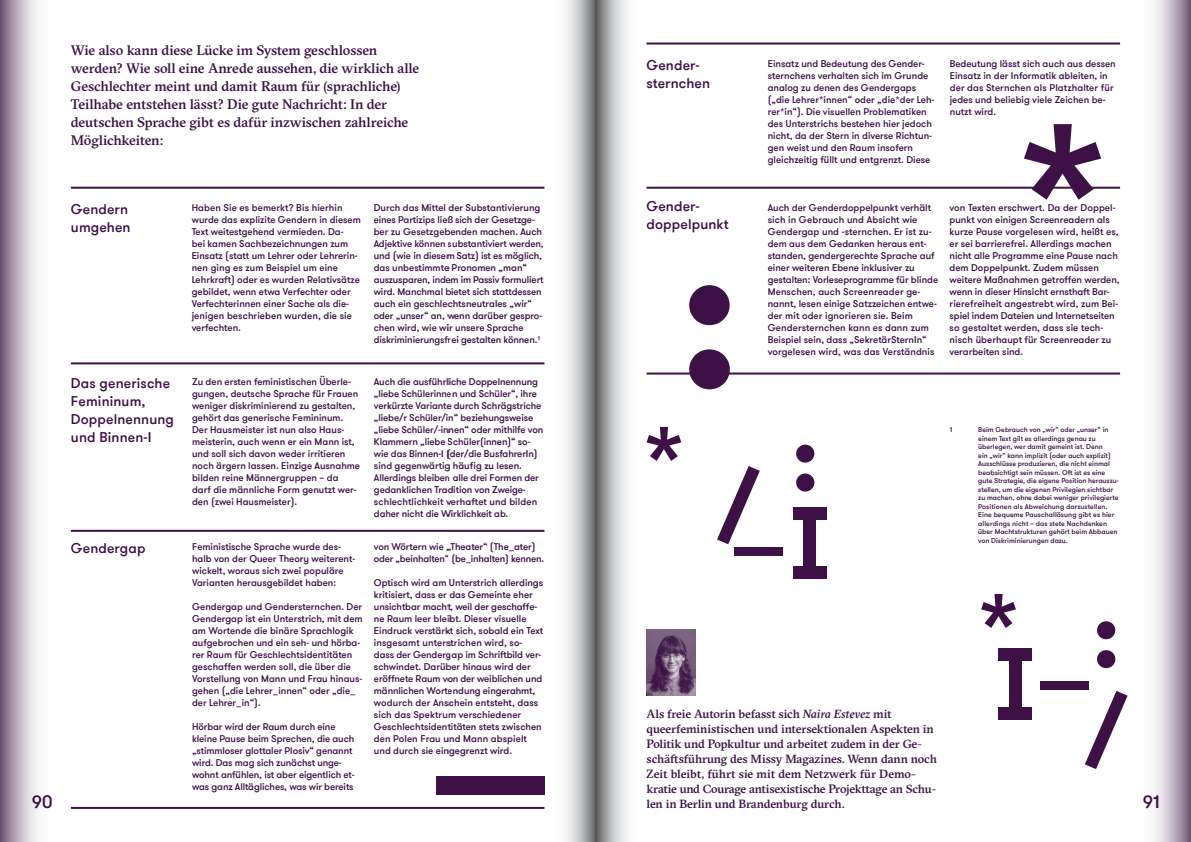
<style>
.page{position:relative;width:1191px;height:842px;background:#fff}
.page>*{position:absolute;margin:0;border:0;box-sizing:border-box;transform-origin:0 0}
.t1{font:700 200px "GT Walsheim Pro";color:#3d1046}
.t2{font:500 18px "GT Walsheim Pro";color:#3d1046}
.t3{font:500 14px/18px "GT Sectra";letter-spacing:-.01em;color:#3d1046}
.t4{font:500 14px/18px "GT Walsheim Pro";letter-spacing:.01em;color:#3d1046}
.t5{font:500 12px/15px "GT Sectra";letter-spacing:-.01em;color:#3d1046}
.t6{font:500 9.7px/12px "GT Walsheim Pro";color:#3d1046}
.t7{font:500 9.7px/12px "GT Walsheim Pro";letter-spacing:-.02em;color:#3d1046}
.t8{font:500 7px/8.5px "GT Walsheim Pro";color:#3d1046}
.s1{font-style:italic}
</style>
<div class="page">
<svg style="left:1043px;top:0;width:148px;height:842px"></svg>
<svg style="left:0;top:0;width:147px;height:842px"></svg>
<hr style="left:71px;top:187px;width:473px;height:2px;background:#3d1046">
<hr style="left:646px;top:43px;width:474px;height:2px;background:#3d1046">
<hr style="left:71px;top:362px;width:473px;height:2px;background:#3d1046">
<hr style="left:646px;top:187px;width:474px;height:2px;background:#3d1046">
<hr style="left:71px;top:530px;width:473px;height:2px;background:#3d1046">
<hr style="left:646px;top:373px;width:474px;height:2px;background:#3d1046">
<hr style="left:71px;top:807px;width:473px;height:2px;background:#3d1046">
<svg style="left:981px;top:594px;width:35px;height:34px"></svg>
<div style="left:734px;top:547px;width:48px;height:8px;background:#3d1046"></div>
<div style="left:1040px;top:681px;width:49px;height:9px;background:#3d1046"></div>
<svg style="left:796px;top:445px;width:18px;height:46px"></svg>
<svg style="left:1097px;top:621px;width:18px;height:47px"></svg>
<svg style="left:743px;top:466px;width:17px;height:44px"></svg>
<svg style="left:1084px;top:691px;width:43px;height:78px"></svg>
<div style="left:793px;top:507px;width:33px;height:13px;background:#3d1046"></div>
<div style="left:793px;top:566px;width:33px;height:13px;background:#3d1046"></div>
<div style="left:803px;top:514px;width:13px;height:61px;background:#3d1046"></div>
<div style="left:998px;top:648px;width:33px;height:12px;background:#3d1046"></div>
<div style="left:998px;top:707px;width:33px;height:13px;background:#3d1046"></div>
<div style="left:1008px;top:655px;width:13px;height:61px;background:#3d1046"></div>
<svg style="left:448px;top:0;width:147px;height:842px"></svg>
<svg style="left:596px;top:0;width:147px;height:842px"></svg>
<p class="t3" style="left:71px;top:40px;width:350px">Wie also kann diese Lücke im System geschlossen werden? Wie soll eine Anrede aussehen, die wirklich alle Geschlechter meint und damit Raum für (sprachliche)<br>Teilhabe entstehen lässt? Die gute Nachricht: In der deutschen Sprache gibt es dafür inzwischen zahlreiche Möglichkeiten:</p>
<h3 class="t4" style="left:646px;top:56px;width:65px">Gender&shy;sternchen</h3>
<p class="t6" style="left:767px;top:57px;width:168px">Einsatz und Bedeutung des Gender&shy;sternchens verhalten sich im Grunde analog zu denen des Gendergaps („die Lehrer*innen“ oder „die*der Leh&shy;rer*in“). Die visuellen Problematiken des Unterstrichs bestehen hier jedoch nicht, da der Stern in diverse Richtun&shy;gen weist und den Raum insofern gleichzeitig füllt und entgrenzt. Diese</p>
<p class="t6" style="left:949px;top:57px;width:167px">Bedeutung lässt sich auch aus dessen<br>Einsatz in der Informatik ableiten, in der das Sternchen als Platzhalter für jedes und beliebig viele Zeichen be&shy;nutzt wird.</p>
<h1 class="t1" style="left:1016px;top:67px;width:95px">*</h1>
<h3 class="t4" style="left:646px;top:197px;width:84px">Gender&shy;doppelpunkt</h3>
<h3 class="t4" style="left:71px;top:200px;width:61px">Gendern umgehen</h3>
<p class="t6" style="left:192px;top:201px;width:171px">Haben Sie es bemerkt? Bis hierhin wurde das explizite Gendern in diesem Text weitestgehend vermieden. Da-<br>bei kamen Sachbezeichnungen zum Einsatz (statt um Lehrer oder Lehrerin&shy;nen ging es zum Beispiel um eine Lehrkraft) oder es wurden Relativsätze gebildet, wenn etwa Verfechter oder Verfechterinnen einer Sache als die&shy;jenigen beschrieben wurden, die sie verfechten.</p>
<p class="t6" style="left:374px;top:201px;width:171px">Durch das Mittel der Substantivierung eines Partizips ließ sich der Gesetzge&shy;ber zu Gesetzgebenden machen. Auch Adjektive können substantiviert werden, und (wie in diesem Satz) ist es möglich, das unbestimmte Pronomen „man“ auszusparen, indem im Passiv formuliert wird. Manchmal bietet sich stattdessen auch ein geschlechtsneutrales „wir“ oder „unser“ an, wenn darüber gespro&shy;chen wird, wie wir unsere Sprache diskriminierungsfrei gestalten können.1</p>
<p class="t6" style="left:767px;top:201px;width:172px">Auch der Genderdoppelpunkt verhält sich in Gebrauch und Absicht wie Gendergap und -sternchen. Er ist zu&shy;dem aus dem Gedanken heraus ent&shy;standen, gendergerechte Sprache auf einer weiteren Ebene inklusiver zu gestalten: Vorleseprogramme für blinde Menschen, auch Screenreader ge&shy;nannt, lesen einige Satzzeichen entwe&shy;der mit oder ignorieren sie. Beim Gendersternchen kann es dann zum Beispiel sein, dass „SekretärSternIn“ vorgelesen wird, was das Verständnis</p>
<p class="t6" style="left:949px;top:201px;width:172px">von Texten erschwert. Da der Doppel&shy;punkt von einigen Screenreadern als kurze Pause vorgelesen wird, heißt es, er sei barrierefrei. Allerdings machen nicht alle Programme eine Pause nach dem Doppelpunkt. Zudem müssen weitere Maßnahmen getroffen werden, wenn in dieser Hinsicht ernsthaft Bar&shy;rierefreiheit angestrebt wird, zum Bei&shy;spiel indem Dateien und Internetseiten so gestaltet werden, dass sie tech&shy;nisch überhaupt für Screenreader zu verarbeiten sind.</p>
<h1 class="t1" style="left:679px;top:187px;width:62px">:</h1>
<p class="t6" style="left:192px;top:375px;width:169px">Zu den ersten feministischen Überle&shy;gungen, deutsche Sprache für Frauen weniger diskriminierend zu gestalten, gehört das generische Femininum.<br>Der Hausmeister ist nun also Haus&shy;meisterin, auch wenn er ein Mann ist, und soll sich davon weder irritieren noch ärgern lassen. Einzige Ausnahme bilden reine Männergruppen – da<br>darf die männliche Form genutzt wer&shy;den (zwei Hausmeister).</p>
<p class="t6" style="left:374px;top:375px;width:171px">Auch die ausführliche Doppelnennung „liebe Schülerinnen und Schüler“, ihre verkürzte Variante durch Schrägstriche „liebe/r Schüler/in“ beziehungsweise „liebe Schüler/-innen“ oder mithilfe von Klammern „liebe Schüler(innen)“ so&shy;wie das Binnen-I (der/die BusfahrerIn) sind gegenwärtig häufig zu lesen.<br>Allerdings bleiben alle drei Formen der gedanklichen Tradition von Zweige&shy;schlechtlichkeit verhaftet und bilden daher nicht die Wirklichkeit ab.</p>
<h3 class="t4" style="left:71px;top:374px;width:105px">Das generische<br>Femininum,<br>Doppelnennung und Binnen-I</h3>
<p class="t8" style="left:978px;top:426px;width:142px">Beim Gebrauch von „wir“ oder „unser“ in einem Text gilt es allerdings genau zu überlegen, wer damit gemeint ist. Denn<br>ein „wir“ kann implizit (oder auch explizit)<br>Ausschlüsse produzieren, die nicht einmal beabsichtigt sein müssen. Oft ist es eine gute Strategie, die eigene Position herauszu&shy;stellen, um die eigenen Privilegien sichtbar zu machen, ohne dabei weniger privilegierte Positionen als Abweichung darzustellen.<br>Eine bequeme Pauschallösung gibt es hier allerdings nicht – das stete Nachdenken über Machtstrukturen gehört beim Abbauen von Diskriminierungen dazu.</p>
<p class="t8" style="left:950px;top:426px;width:4px">1</p>
<p class="t7" style="left:374px;top:540px;width:172px">von Wörtern wie „Theater“ (The_ater) oder „beinhalten“ (be_inhalten) kennen.</p>
<p class="t6" style="left:374px;top:576px;width:171px">Optisch wird am Unterstrich allerdings kritisiert, dass er das Gemeinte eher unsichtbar macht, weil der geschaffe&shy;ne Raum leer bleibt. Dieser visuelle Eindruck verstärkt sich, sobald ein Text insgesamt unterstrichen wird, so&shy;dass der Gendergap im Schriftbild ver&shy;schwindet. Darüber hinaus wird der eröffnete Raum von der weiblichen und männlichen Wortendung eingerahmt, wodurch der Anschein entsteht, dass sich das Spektrum verschiedener Geschlechtsidentitäten stets zwischen den Polen Frau und Mann abspielt und durch sie eingegrenzt wird.</p>
<h3 class="t4" style="left:71px;top:539px;width:76px">Gendergap</h3>
<p class="t6" style="left:192px;top:540px;width:165px">Feministische Sprache wurde des&shy;halb von der Queer Theory weiterent&shy;wickelt, woraus sich zwei populäre Varianten herausgebildet haben:</p>
<p class="t6" style="left:192px;top:600px;width:172px">Gendergap und Gendersternchen. Der Gendergap ist ein Unterstrich, mit dem am Wortende die binäre Sprachlogik aufgebrochen und ein seh- und hörba&shy;rer Raum für Geschlechtsidentitäten geschaffen werden soll, die über die Vorstellung von Mann und Frau hinaus&shy;gehen („die Lehrer_innen“ oder „die_ der Lehrer_in“).</p>
<p class="t6" style="left:192px;top:720px;width:164px">Hörbar wird der Raum durch eine kleine Pause beim Sprechen, die auch „stimmloser glottaler Plosiv“ genannt wird. Das mag sich zunächst unge&shy;wohnt anfühlen, ist aber eigentlich et&shy;was ganz Alltägliches, was wir bereits</p>
<p class="t5" style="left:646px;top:706px;width:292px">Als freie Autorin befasst sich <span class="s1">Naira Estevez</span> mit queerfeministischen und intersektionalen Aspekten in Politik und Popkultur und arbeitet zudem in der Ge&shy;schäftsführung des Missy Magazines. Wenn dann noch Zeit bleibt, führt sie mit dem Netzwerk für Demo&shy;kratie und Courage antisexistische Projekttage an Schu&shy;len in Berlin und Brandenburg durch.</p>
<h1 class="t1" style="left:432px;top:568px;width:118px">_</h1>
<h2 class="t2" style="left:32px;top:790px;width:22px">90</h2>
<h2 class="t2" style="left:1143px;top:790px;width:18px">91</h2>
</div>
